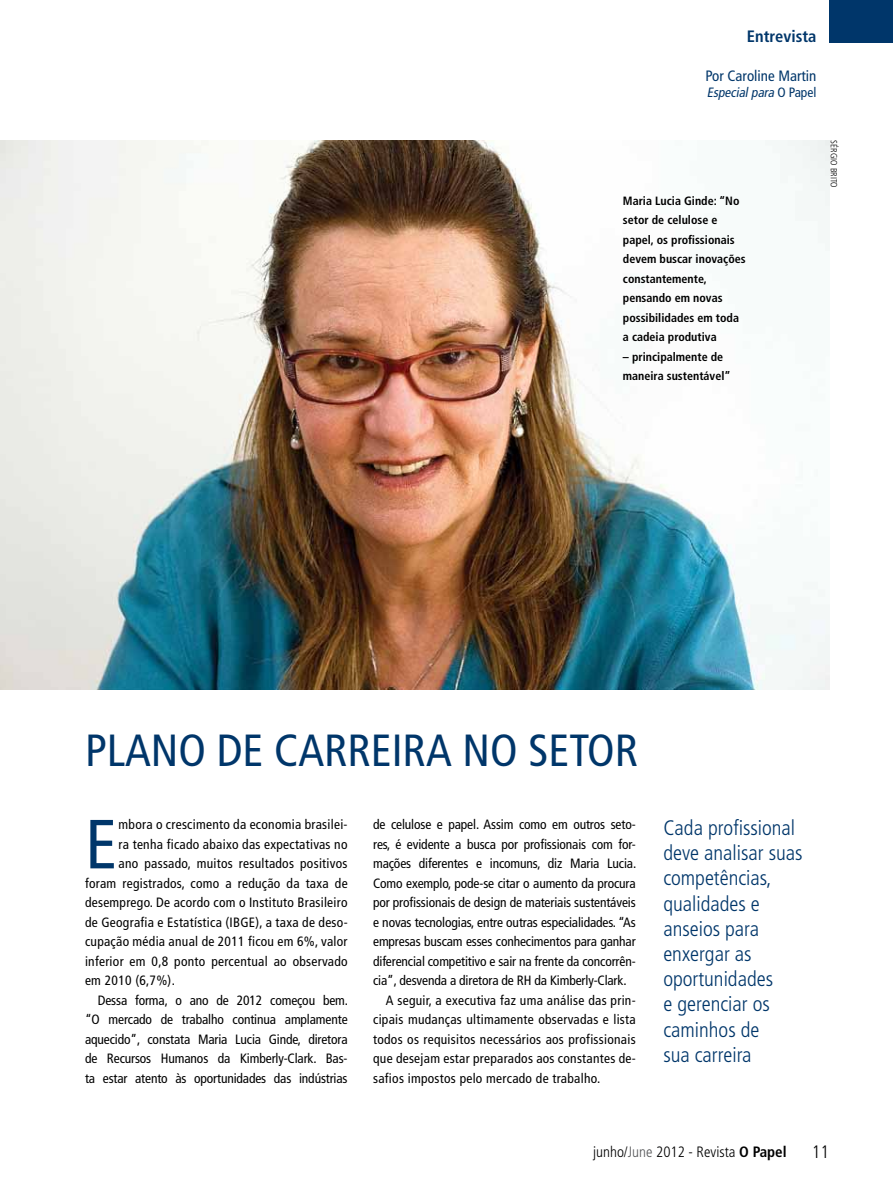
<style>
.page{position:relative;width:893px;height:1191px;background:#fff}
.page>*{position:absolute;margin:0;border:0;box-sizing:border-box;transform-origin:0 0}
.t1{font:condensed 69.3px "Frutiger LT Std";color:#00366a}
.t2{font:condensed 45px "Frutiger LT Std";color:#00366a}
.t3{font:300 condensed 21px/25.2px "Frutiger LT Std";color:#00366a}
.t4{font:300 condensed 18px "Frutiger LT Std";color:#000}
.t5{font:700 condensed 16.5px "Frutiger LT Std";color:#00366a}
.t6{font:300 condensed 15px "Frutiger LT Std";color:#000}
.t7{font:condensed 15px "Frutiger LT Std";color:#00366a}
.t8{font:condensed 13.5px "Frutiger LT Std";letter-spacing:-.01em;color:#000}
.t9{font:condensed 13.5px "Frutiger LT Std";letter-spacing:.02em;color:#000}
.t10{font:italic condensed 13.5px "Frutiger LT Std";color:#00366a}
.t11{font:700 condensed 12px/19.5px "Frutiger LT Std";color:#000}
.t12{font:300 condensed 9px "Frutiger LT Std";color:#000}
.s1{font-style:normal}
.s2{color:#58595b}
.s3{font-weight:700}
</style>
<div class="page">
<div style="left:829px;top:0;width:64px;height:43px;background:#00366a"></div>
<img style="left:0;top:140px;width:829px;height:549px">
<p class="t5" style="left:747px;top:27px;width:71px">Entrevista</p>
<p class="t7" style="left:706px;top:67px;width:112px">Por Caroline Martin</p>
<p class="t10" style="left:707px;top:85px;width:111px">Especialpara <span class="s1">O Pa p e l</span></p>
<p class="t11" style="left:623px;top:191px;width:124px">Maria Lucia Ginde: “No setor de celulose e papel, os profissionais devem buscar inovações constantemente, pensando em novas possibilidades em toda a cadeia produtiva</p>
<p class="t11" style="left:623px;top:347px;width:109px">– principalmente de maneira sustentável”</p>
<p class="t12" style="left:839px;top:140px;width:48px;rotate:90deg">Sérgio Brito</p>
<h2 class="t2" style="left:85px;top:724px;width:555px">Plano de carreira no setor</h2>
<h1 class="t1" style="left:85px;top:804px;width:34px">E</h1>
<p class="t9" style="left:119px;top:817px;width:231px">mbora o crescimento da economia brasilei-</p>
<p class="t9" style="left:119px;top:836px;width:231px">ra tenha ficado abaixo das expectativas no</p>
<p class="t9" style="left:119px;top:856px;width:231px">ano passado, muitos resultados positivos</p>
<p class="t9" style="left:85px;top:875px;width:264px">foram registrados, como a redução da taxa de</p>
<p class="t9" style="left:85px;top:894px;width:264px">desemprego. De acordo com o Instituto Brasileiro</p>
<p class="t9" style="left:85px;top:914px;width:264px">de Geografia e Estatística (IBGE), a taxa de deso-</p>
<p class="t9" style="left:85px;top:933px;width:264px">cupação média anual de 2011 ficou em 6%, valor</p>
<p class="t9" style="left:85px;top:953px;width:264px">inferior em 0,8 ponto percentual ao observado</p>
<p class="t8" style="left:85px;top:972px;width:91px">em 2010 (6,7%).</p>
<p class="t8" style="left:98px;top:992px;width:252px">Dessa forma, o ano de 2012 começou bem.</p>
<p class="t8" style="left:85px;top:1011px;width:264px">“O mercado de trabalho continua amplamente</p>
<p class="t8" style="left:85px;top:1031px;width:264px">aquecido”, constata Maria Lucia Ginde, diretora</p>
<p class="t8" style="left:85px;top:1050px;width:264px">de Recursos Humanos da Kimberly-Clark. Bas-</p>
<p class="t8" style="left:85px;top:1070px;width:264px">ta estar atento às oportunidades das indústrias</p>
<p class="t8" style="left:373px;top:816px;width:264px">de celulose e papel. Assim como em outros seto-</p>
<p class="t8" style="left:373px;top:836px;width:264px">res, é evidente a busca por profissionais com for-</p>
<p class="t8" style="left:373px;top:855px;width:265px">mações diferentes e incomuns, diz Maria Lucia.</p>
<p class="t8" style="left:373px;top:875px;width:264px">Como exemplo, pode-se citar o aumento da procura</p>
<p class="t8" style="left:373px;top:894px;width:264px">por profissionais de design de materiais sustentáveis</p>
<p class="t8" style="left:373px;top:914px;width:264px">e novas tecnologias, entre outras especialidades. “As</p>
<p class="t8" style="left:373px;top:933px;width:264px">empresas buscam esses conhecimentos para ganhar</p>
<p class="t8" style="left:373px;top:953px;width:264px">diferencial competitivo e sair na frente da concorrên-</p>
<p class="t8" style="left:373px;top:972px;width:255px">cia”, desvenda a diretora de RH da Kimberly-Clark.</p>
<p class="t9" style="left:386px;top:992px;width:251px">A seguir, a executiva faz uma análise das prin-</p>
<p class="t9" style="left:373px;top:1011px;width:264px">cipais mudanças ultimamente observadas e lista</p>
<p class="t9" style="left:373px;top:1031px;width:264px">todos os requisitos necessários aos profissionais</p>
<p class="t9" style="left:373px;top:1050px;width:264px">que desejam estar preparados aos constantes de-</p>
<p class="t9" style="left:373px;top:1070px;width:229px">safios impostos pelo mercado de trabalho.</p>
<h3 class="t3" style="left:663px;top:815px;width:141px">Cada profissional deve analisar suas competências, qualidades e anseios para enxergar as oportunidades<br>e gerenciar os caminhos de<br>sua carreira</h3>
<p class="t6" style="left:593px;top:1142px;width:195px">junho/<span class="s2">June</span> 2012 - Revista <span class="s3">O Papel</span></p>
<h3 class="t4" style="left:812px;top:1141px;width:19px">11</h3>
</div>
